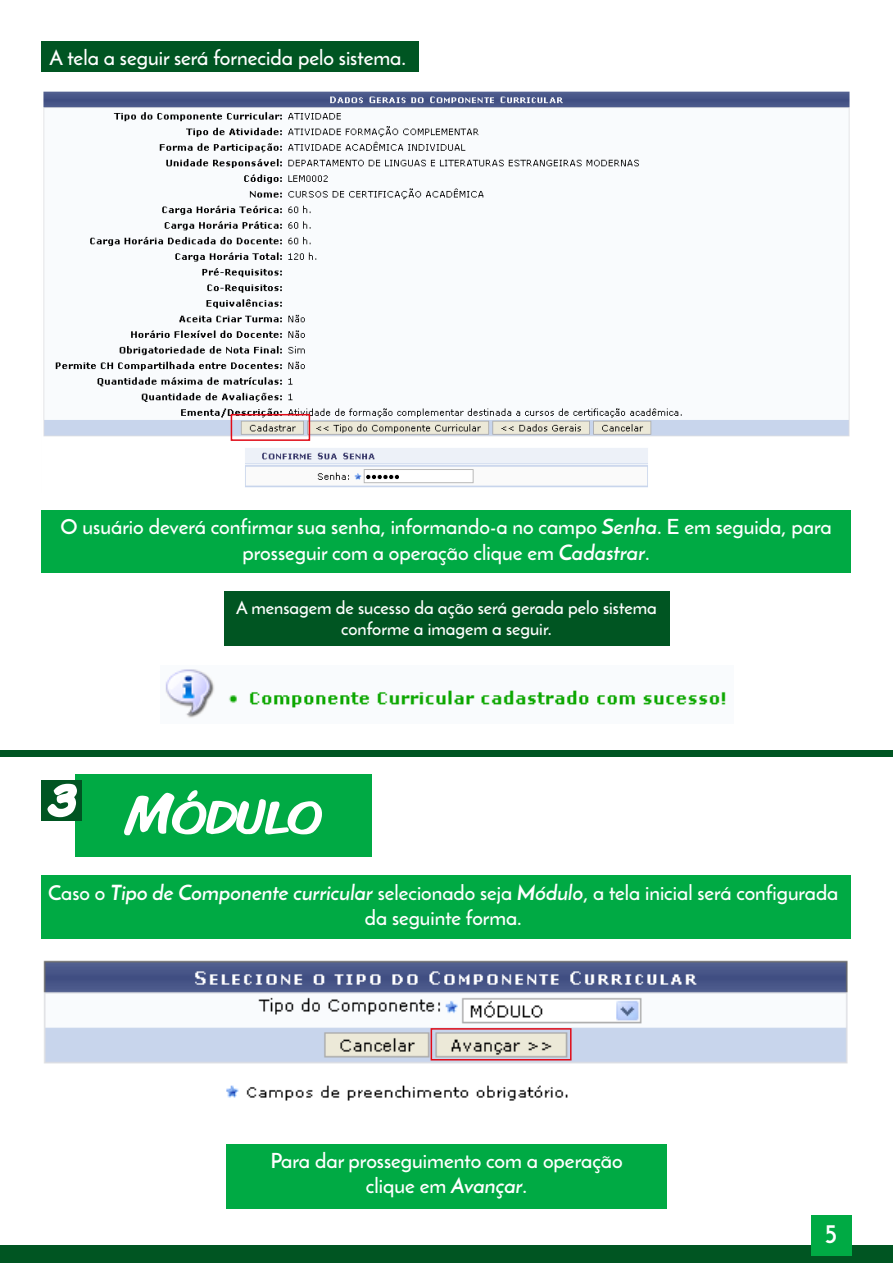
<style>
.page{position:relative;width:893px;height:1263px;background:#fff}
.page>*{position:absolute;margin:0;border:0;box-sizing:border-box;transform-origin:0 0}
.t1{font:57px "Komika Display Kaps";color:#fff}
.t2{font:700 54px "Komika Display Kaps";color:#fff}
.t3{font:700 27px "Josefin Sans";color:#fff}
.t4{font:600 21px/25.2px "Josefin Sans";color:#fff;text-align:center}
.t5{font:600 20.85px/24.9px "Josefin Sans";color:#fff;text-align:center}
.t6{font:600 18px/21.6px "Josefin Sans";color:#fff;text-align:center}
.s1{font-weight:700;font-style:italic}
</style>
<div class="page">
<div style="left:0;top:1245px;width:893px;height:18px;background:#052"></div>
<div style="left:810px;top:1214px;width:41px;height:41px;background:#0a4"></div>
<div style="left:41px;top:510px;width:810px;height:62px;background:#0a4"></div>
<div style="left:224px;top:592px;width:445px;height:54px;background:#052"></div>
<img style="left:165px;top:669px;width:561px;height:49px">
<div style="left:75px;top:774px;width:296px;height:83px;background:#0a4"></div>
<div style="left:41px;top:875px;width:810px;height:64px;background:#0a4"></div>
<div style="left:226px;top:1144px;width:441px;height:64px;background:#0a4"></div>
<div style="left:41px;top:780px;width:41px;height:41px;background:#052"></div>
<div style="left:42px;top:42px;width:376px;height:30px;background:#052"></div>
<img style="left:43px;top:91px;width:807px;height:397px">
<div style="left:231px;top:414px;width:79px;height:27px;border:2px solid #e10b17"></div>
<div style="left:0;top:750px;width:893px;height:7px;background:#052"></div>
<img style="left:43px;top:960px;width:805px;height:141px">
<div style="left:431px;top:1028px;width:141px;height:32px;border:2px solid #e10b17"></div>
<p class="t4" style="left:50px;top:45px;width:358px">A tela a seguir será fornecida pelo sistema.</p>
<p class="t4" style="left:61px;top:514px;width:773px">O usuário deverá confirmar sua senha, informando-a no campo <span class="s1">Senha</span>. E em seguida, para prosseguir com a operação clique em <span class="s1">Cadastrar</span>.</p>
<p class="t6" style="left:236px;top:596px;width:422px">A mensagem de sucesso da ação será gerada pelo sistema conforme a imagem a seguir.</p>
<h2 class="t2" style="left:48px;top:763px;width:29px">3</h2>
<h1 class="t1" style="left:125px;top:779px;width:198px">Módulo</h1>
<p class="t5" style="left:48px;top:880px;width:792px">Caso o <span class="s1">Tipo de Componente curricular</span> selecionado seja <span class="s1">Módulo</span>, a tela inicial será configurada da seguinte forma.</p>
<p class="t4" style="left:270px;top:1147px;width:354px">Para dar prosseguimento com a operação clique em <span class="s1">Avançar</span>.</p>
<p class="t3" style="left:825px;top:1216px;width:14px">5</p>
</div>
